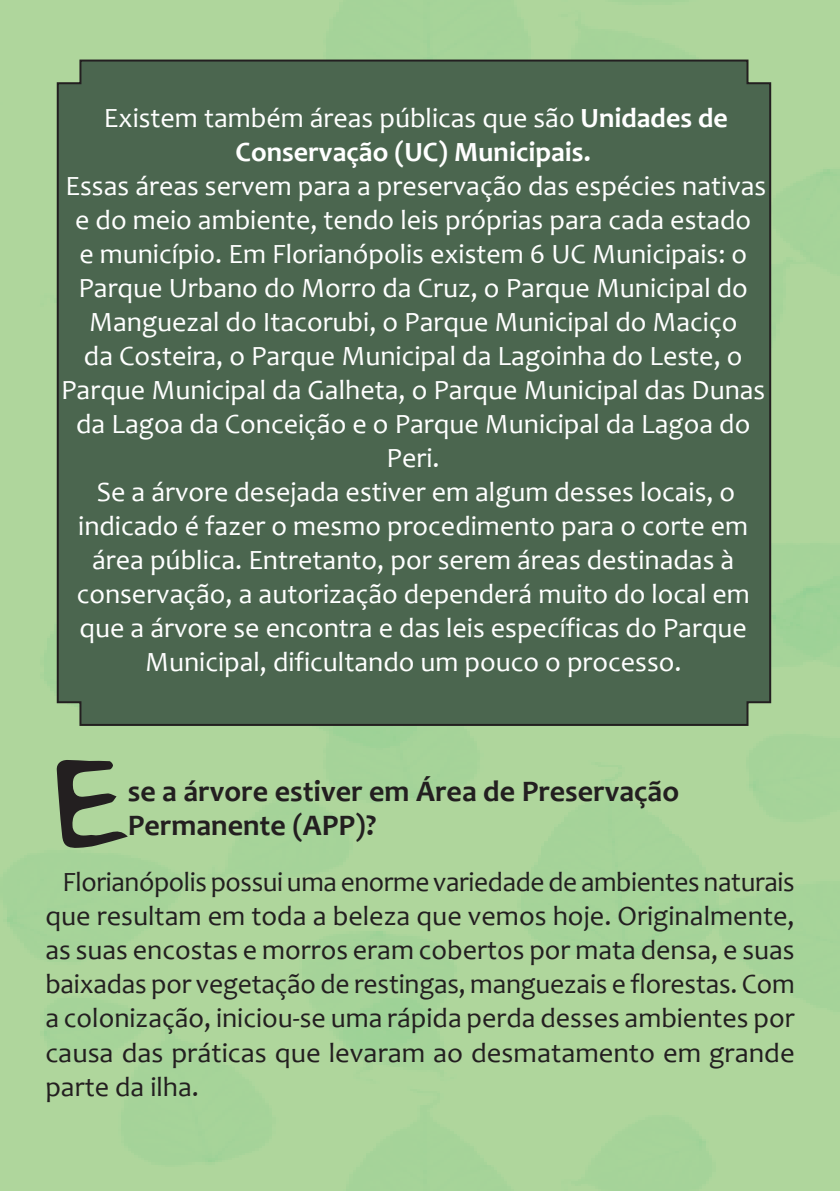
<style>
.page{position:relative;width:840px;height:1191px;background:#fff}
.page>*{position:absolute;margin:0;border:0;box-sizing:border-box;transform-origin:0 0}
.t1{font:700 30px/34px "Candara";color:#231f20}
.t2{font:28px/34px "Candara";color:#fff;text-align:center}
.t3{font:28px/34px "Candara";color:#231f20;text-align:justify}
.t4{font:700 28px/34px "Candara";color:#fff;text-align:center}
.s1{font-weight:400}
</style>
<div class="page">
<div style="left:56px;top:59px;width:715px;height:668px;background:#4b664f"></div>
<svg style="left:56px;top:760px;width:72px;height:88px"></svg>
<p class="t4" style="left:104px;top:101px;width:625px"><span class="s1">Existem também áreas públicas que são</span> Unidades de<br>Conservação (UC) Municipais.</p>
<p class="t2" style="left:61px;top:169px;width:706px">Essas áreas servem para a preservação das espécies nativas e do meio ambiente, tendo leis próprias para cada estado<br>e município. Em Florianópolis existem 6 UC Municipais: o Parque Urbano do Morro da Cruz, o Parque Municipal do Manguezal do Itacorubi, o Parque Municipal do Maciço<br>da Costeira, o Parque Municipal da Lagoinha do Leste, o Parque Municipal da Galheta, o Parque Municipal das Dunas da Lagoa da Conceição e o Parque Municipal da Lagoa do Peri.<br>Se a árvore desejada estiver em algum desses locais, o indicado é fazer o mesmo procedimento para o corte em área pública. Entretanto, por serem áreas destinadas à conservação, a autorização dependerá muito do local em que a árvore se encontra e das leis específicas do Parque Municipal, dificultando um pouco o processo.</p>
<p class="t1" style="left:128px;top:773px;width:552px">se a árvore estiver em Área de Preservação<br>Permanente (APP)?</p>
<p class="t3" style="left:45px;top:865px;width:750px;text-indent:17px">Florianópolis possui uma enorme variedade de ambientes naturais que resultam em toda a beleza que vemos hoje. Originalmente, as suas encostas e morros eram cobertos por mata densa, e suas baixadas por vegetação de restingas, manguezais e florestas. Com a colonização, iniciou-se uma rápida perda desses ambientes por causa das práticas que levaram ao desmatamento em grande parte da ilha.</p>
</div>
